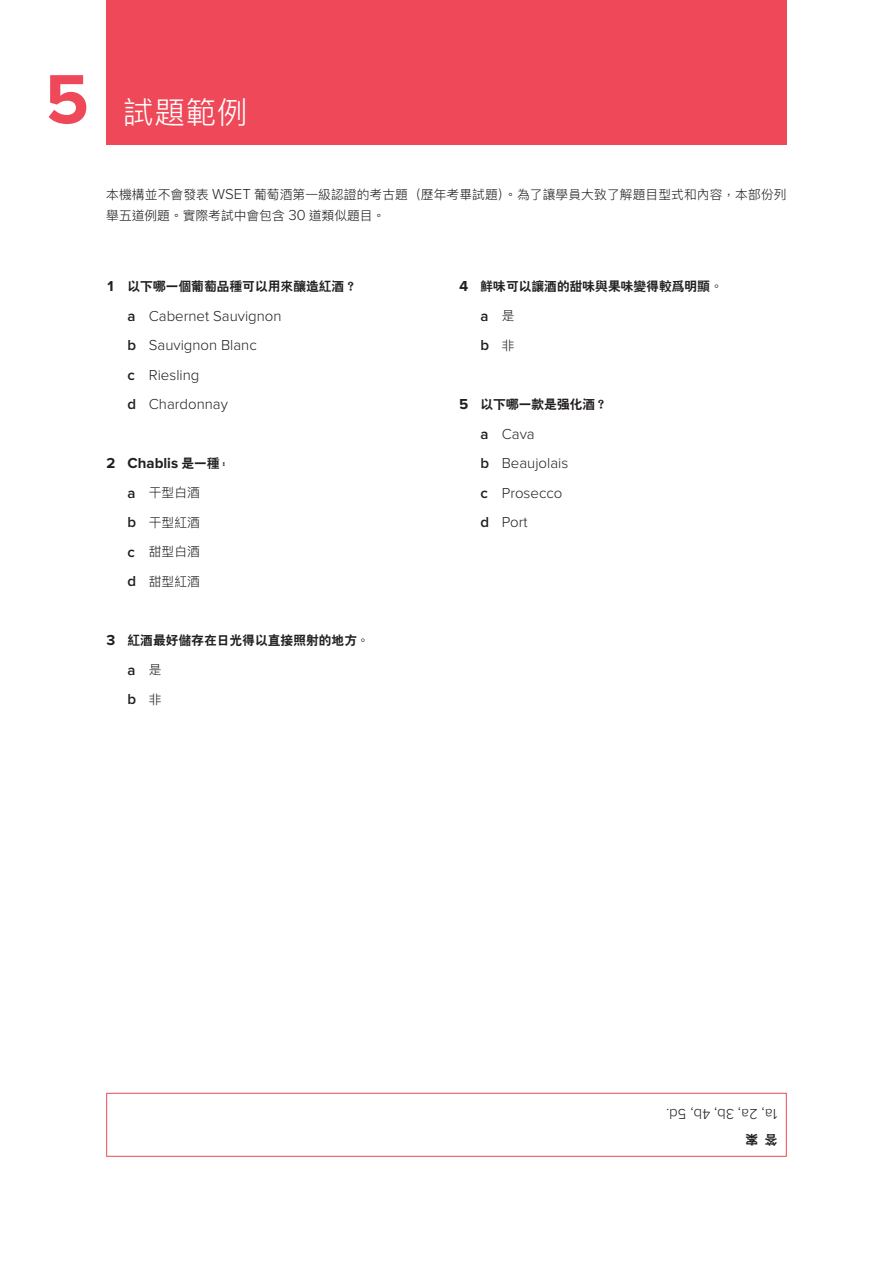
<style>
.page{position:relative;width:893px;height:1263px;background:#fff}
.page>*{position:absolute;margin:0;border:0;box-sizing:border-box;transform-origin:0 0}
.t1{font:700 72px "Proxima Nova";color:#ef4858}
.t2{font:300 36px "Proxima Nova";color:#fff}
.H1_24_24{font:300 30.6px "Ping Fang TC";color:#fff}
._10_12_abc{font:300 15px "Proxima Nova";color:#231f20}
.body_text_space_abov{font:300 15px "Proxima Nova";color:#231f20}
._10_12__1abc{font:700 15px "Proxima Nova";color:#231f20}
._10_12_abc-2{font:600 15px "Proxima Nova";color:#231f20}
._10_12_Lt_Spc_2{font:300 12.75px/21px "Ping Fang TC";letter-spacing:.005em;color:#231f20}
._10_12__1abc-2{font:12.75px "Heiti CSEG Bold T GB";color:#231f20}
._10_12_abc-3{font:300 12.75px "Ping Fang TC";color:#231f20}
.body_text_space_abov-2{font:12.75px "Heiti CSEG Bold T GB";color:#231f20}
.s1{font-weight:700;font-size:72px}
.s2{font-family:"Proxima Nova";font-size:15px}
.s3{font-family:"Proxima Nova";font-weight:700;font-size:15px}
.s4{font-weight:600}
.s5{font-family:"Heiti CSEG Bold T GB";font-weight:400;font-size:12.75px}
.s6{font-family:"Proxima Nova";font-weight:600;font-size:15px}
.s7{font-family:"Ping Fang TC";font-weight:300;font-size:12.75px}
</style>
<div class="page">
<div style="left:106px;top:1093px;width:681px;height:64px;border:1px solid #ef4858"></div>
<div style="left:106px;top:0;width:681px;height:144px;background:#ef4858"></div>
<p class="t1" style="left:45px;top:58px;width:45px">5</p>
<h2 class="t2" style="left:106px;top:78px;width:131px"><span class="s1">3</span> Title</h2>
<p class="H1_24_24" style="left:123px;top:93px;width:126px">試題範例</p>
<p class="_10_12_Lt_Spc_2" style="left:106px;top:183px;width:682px">本機構並不會發表 <span class="s2">WSET</span> 葡萄酒第一級認證的考古題（歷年考畢試題）。為了讓學員大致了解題目型式和內容，本部份列舉五道例題。實際考試中會包含 <span class="s2">30</span> 道類似題目。</p>
<p class="_10_12__1abc-2" style="left:106px;top:280px;width:249px"><span class="s3">1</span> 以下哪一个葡萄品种可以用来酿造红酒？</p>
<p class="_10_12_abc" style="left:128px;top:307px;width:155px"><span class="s4">a</span> Cabernet Sauvignon</p>
<p class="_10_12_abc" style="left:128px;top:336px;width:131px"><span class="s4">b</span> Sauvignon Blanc</p>
<p class="_10_12_abc" style="left:128px;top:366px;width:73px"><span class="s4">c</span> Riesling</p>
<p class="_10_12_abc" style="left:128px;top:395px;width:102px"><span class="s4">d</span> Chardonnay</p>
<p class="_10_12__1abc" style="left:106px;top:454px;width:129px">2 Chablis <span class="s5">是一种</span><sup>：</sup></p>
<p class="_10_12_abc-3" style="left:128px;top:485px;width:74px"><span class="s6">a</span> 干型白酒</p>
<p class="_10_12_abc-3" style="left:128px;top:514px;width:74px"><span class="s6">b</span> 干型紅酒</p>
<p class="_10_12_abc-3" style="left:128px;top:544px;width:74px"><span class="s6">c</span> 甜型白酒</p>
<p class="_10_12_abc-3" style="left:128px;top:573px;width:74px"><span class="s6">d</span> 甜型紅酒</p>
<p class="_10_12__1abc-2" style="left:106px;top:634px;width:261px"><span class="s3">3</span> 红酒最好储存在日光得以直接照射的地方。</p>
<p class="_10_12_abc-2" style="left:128px;top:661px;width:36px">a <span class="s7">是</span></p>
<p class="_10_12_abc-2" style="left:128px;top:690px;width:36px">b <span class="s7">非</span></p>
<p class="_10_12__1abc-2" style="left:459px;top:280px;width:262px"><span class="s3">4</span> 鲜味可以让酒的甜味与果味变得较为明显。</p>
<p class="_10_12_abc-2" style="left:480px;top:307px;width:36px">a <span class="s7">是</span></p>
<p class="_10_12_abc-2" style="left:480px;top:336px;width:36px">b <span class="s7">非</span></p>
<p class="_10_12__1abc-2" style="left:459px;top:398px;width:153px"><span class="s3">5</span> 以下哪一款是强化酒？</p>
<p class="_10_12_abc" style="left:480px;top:425px;width:56px"><span class="s4">a</span> Cava</p>
<p class="_10_12_abc" style="left:480px;top:454px;width:89px"><span class="s4">b</span> Beaujolais</p>
<p class="_10_12_abc" style="left:480px;top:484px;width:83px"><span class="s4">c</span> Prosecco</p>
<p class="_10_12_abc" style="left:480px;top:513px;width:49px"><span class="s4">d</span> Port</p>
<p class="body_text_space_abov" style="left:777px;top:1123px;width:113px;rotate:-180deg">1a, 2a, 3b, 4b, 5d.</p>
<p class="body_text_space_abov-2" style="left:777px;top:1146px;width:33px;rotate:-180deg">答 案</p>
</div>
